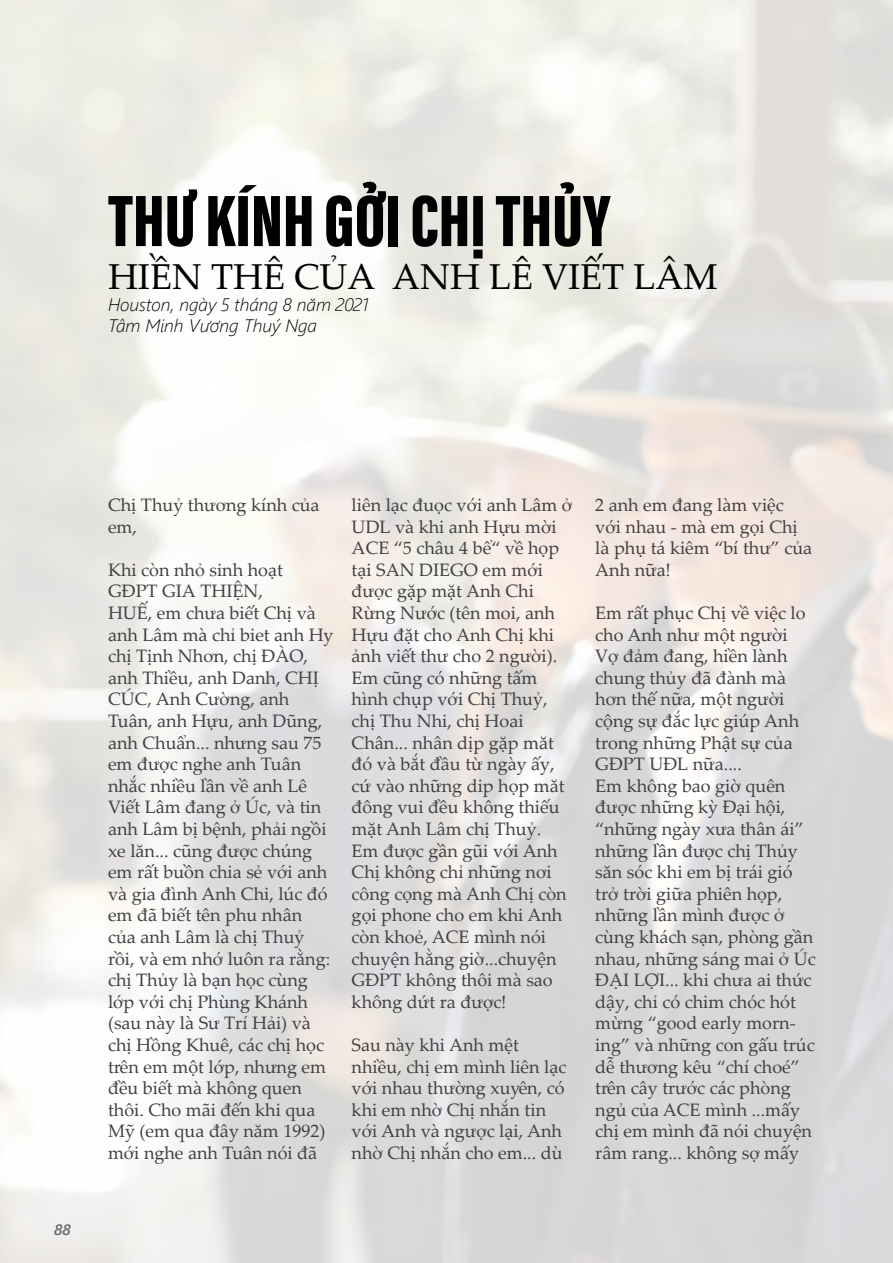
<style>
.page{position:relative;width:893px;height:1263px;background:#fff}
.page>*{position:absolute;margin:0;border:0;box-sizing:border-box;transform-origin:0 0}
.t1{font:900 75px "Acumin Pro Extra Cond";color:#000}
.t2{font:36px "Palatino Linotype";color:#000}
.t3{font:18px/21.6px "Palatino Linotype";color:#414042}
.t4{font:italic 300 18px/21.6px "Segoe UI";color:#000}
.t5{font:italic 600 15px "Segoe UI";color:#58595b}
</style>
<div class="page">
<h1 class="t1" style="left:108px;top:175px;width:504px">THƯ KÍNH GỞI CHỊ THỦY</h1>
<h2 class="t2" style="left:108px;top:251px;width:611px">HIỀN THÊ CỦA ANH LÊ VIẾT LÂM</h2>
<p class="t4" style="left:108px;top:291px;width:263px">Houston, ngày 5 tháng 8 năm 2021<br>Tâm Minh Vương Thuý Nga</p>
<p class="t5" style="left:54px;top:1215px;width:18px">88</p>
<p class="t3" style="left:108px;top:493px;width:213px">Chị Thuỷ thương kính của em,</p>
<p class="t3" style="left:108px;top:558px;width:227px">Khi còn nhỏ sinh hoạt<br>GĐPT GIA THIỆN,<br>HUẾ, em chưa biết Chị và anh Lâm mà chỉ biet anh Hy chị Tịnh Nhơn, chị ĐÀO, anh Thiều, anh Danh, CHỊ<br>CÚC, Anh Cường, anh<br>Tuân, anh Hựu, anh Dũng, anh Chuẩn... nhưng sau 75 em được nghe anh Tuân nhắc nhiều lần về anh Lê<br>Viết Lâm đang ở Úc, và tin anh Lâm bị bệnh, phải ngồi xe lăn... cũng được chúng em rất buồn chia sẻ với anh và gia đình Anh Chi, lúc đó em đã biết tên phu nhân của anh Lâm là chị Thuỷ rồi, và em nhớ luôn ra rằng: chị Thủy là bạn học cùng lớp với chị Phùng Khánh (sau này là Sư Trí Hải) và chị Hồng Khuê, các chị học trên em một lớp, nhưng em đều biết mà không quen thôi. Cho mãi đến khi qua<br>Mỹ (em qua đây năm 1992) mới nghe anh Tuân nói đã</p>
<p class="t3" style="left:352px;top:493px;width:222px">liên lạc đuọc với anh Lâm ở<br>UDL và khi anh Hựu mời<br>ACE “5 châu 4 bể“ về họp tại SAN DIEGO em mới được gặp mặt Anh Chi<br>Rừng Nước (tên moi, anh<br>Hựu đặt cho Anh Chị khi ảnh viết thư cho 2 người).<br>Em cũng có những tấm hình chụp với Chị Thuỷ, chị Thu Nhi, chị Hoai<br>Chân... nhân dịp gặp măt đó và bắt đầu từ ngày ấy, cứ vào những dip họp măt đông vui đều không thiếu mặt Anh Lâm chị Thuỷ.<br>Em được gần gũi với Anh<br>Chị không chỉ những nơi công cọng mà Anh Chị còn gọi phone cho em khi Anh còn khoẻ, ACE mình nói chuyện hằng giờ...chuyện<br>GĐPT không thôi mà sao không dứt ra được!</p>
<p class="t3" style="left:352px;top:1033px;width:216px">Sau này khi Anh mệt nhiều, chị em mình liên lạc với nhau thường xuyên, có khi em nhờ Chị nhắn tin với Anh và ngược lại, Anh nhờ Chị nhắn cho em... dù</p>
<p class="t3" style="left:595px;top:493px;width:218px">2 anh em đang làm việc với nhau - mà em gọi Chị là phụ tá kiêm “bí thư” của<br>Anh nữa!</p>
<p class="t3" style="left:595px;top:601px;width:222px">Em rất phục Chị về việc lo cho Anh như một người<br>Vợ đảm đang, hiền lành chung thủy đã đành mà hơn thế nữa, một người cộng sự đắc lực giúp Anh trong những Phật sự của<br>GĐPT UĐL nữa....<br>Em không bao giờ quên được những kỳ Đại hội, “những ngày xưa thân ái” những lần được chị Thủy săn sóc khi em bị trái gió trở trời giữa phiên họp, những lần mình được ở cùng khách sạn, phòng gần nhau, những sáng mai ở Úc<br>ĐẠI LỢI... khi chưa ai thức dậy, chỉ có chim chóc hót mừng “good early morn&shy;ing” và những con gấu trúc dễ thương kêu “chí choé” trên cây trước các phòng ngủ của ACE mình ...mấy chị em mình đã nói chuyện râm rang... không sợ mấy</p>
</div>
